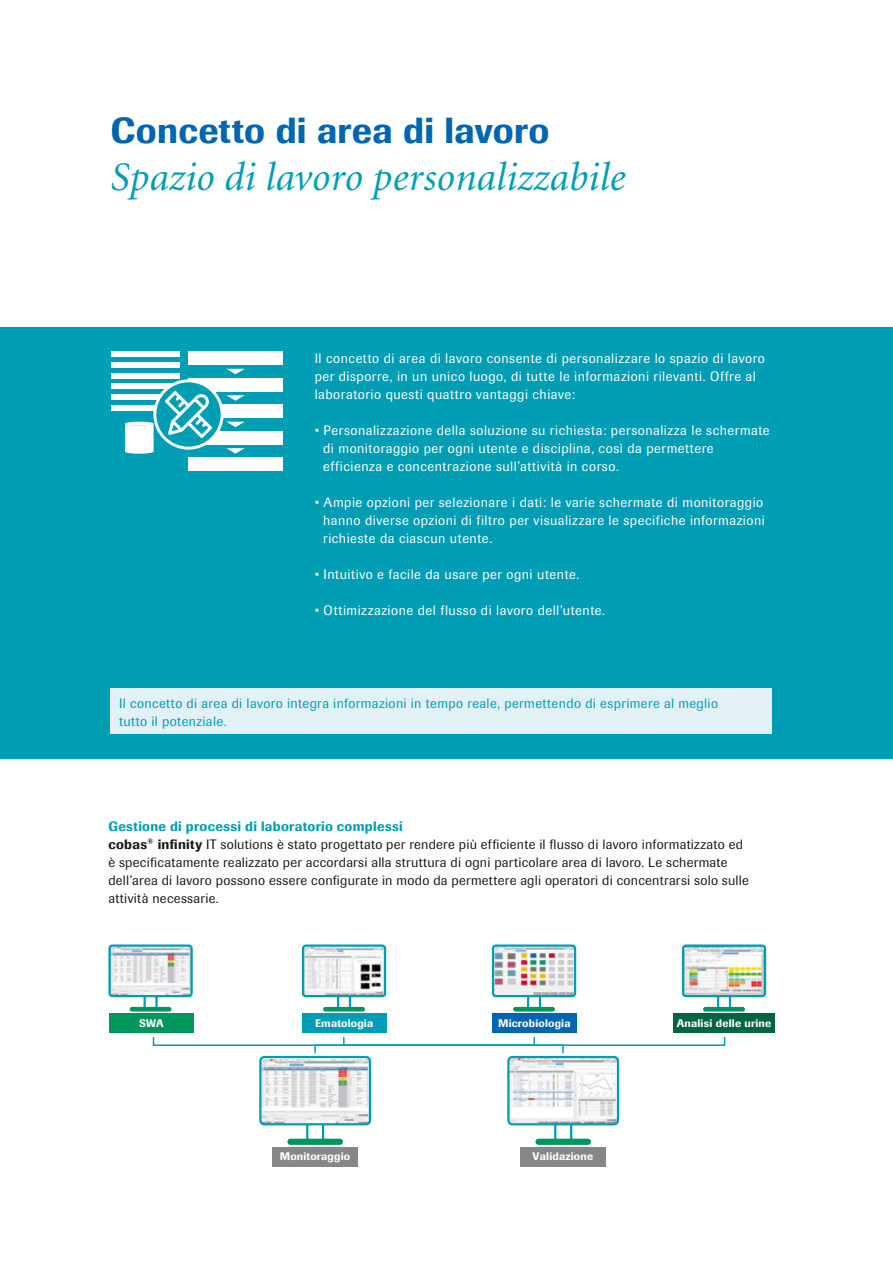
<style>
.page{position:relative;width:893px;height:1263px;background:#fff}
.page>*{position:absolute;margin:0;border:0;box-sizing:border-box;transform-origin:0 0}
.Layout_SubTitleStyle{font:italic 40.5px "Minion";letter-spacing:.005em;color:#009eb5}
.Layout_SubTitleStyle-2{font:500 36px "Imago";letter-spacing:.005em;color:#0066b2}
.Layout_BodyText_9pt{font:13.5px/18px "Imago";letter-spacing:.04em;color:#fff}
.Layout_BodyText_9pt-2{font:13.5px/18px "Imago";letter-spacing:.02em;color:#1a1a18}
._9_B-Lauftext{font:13.5px/18px "Imago";letter-spacing:.03em;color:#009eb5}
.Layout_BodyText_9pt-3{font:500 13.5px "Imago";letter-spacing:.025em;color:#009eb5}
.t1{font:500 10.8px "Imago";letter-spacing:.02em;color:#fff}
.s1{font-weight:500}
</style>
<div class="page">
<div style="left:0;top:327px;width:893px;height:432px;background:#009eb5"></div>
<div style="left:111px;top:351px;width:69px;height:6px;background:#fff"></div>
<div style="left:111px;top:384px;width:69px;height:5px;background:#fff"></div>
<div style="left:111px;top:394px;width:69px;height:6px;background:#fff"></div>
<svg style="left:125px;top:422px;width:29px;height:32px"></svg>
<div style="left:188px;top:351px;width:95px;height:14px;background:#fff"></div>
<div style="left:188px;top:378px;width:95px;height:14px;background:#fff"></div>
<div style="left:188px;top:404px;width:95px;height:14px;background:#fff"></div>
<div style="left:188px;top:431px;width:95px;height:14px;background:#fff"></div>
<div style="left:188px;top:457px;width:95px;height:14px;background:#fff"></div>
<svg style="left:227px;top:369px;width:18px;height:5px"></svg>
<svg style="left:226px;top:395px;width:19px;height:6px"></svg>
<svg style="left:227px;top:422px;width:17px;height:5px"></svg>
<svg style="left:226px;top:448px;width:19px;height:6px"></svg>
<div style="left:111px;top:405px;width:69px;height:6px;background:#fff"></div>
<div style="left:111px;top:362px;width:69px;height:5px;background:#fff"></div>
<div style="left:111px;top:373px;width:69px;height:5px;background:#fff"></div>
<svg style="left:155px;top:381px;width:67px;height:67px"></svg>
<div style="left:153px;top:379px;width:71px;height:71px;border:3px solid #fff;border-radius:50%"></div>
<svg style="left:165px;top:391px;width:47px;height:47px"></svg>
<div style="left:111px;top:689px;width:661px;height:45px;background:#e1f1f5"></div>
<div style="left:314px;top:1044px;width:250px;height:10px;border:2px solid #009eb5"></div>
<div style="left:109px;top:1014px;width:85px;height:19px;background:#00965e"></div>
<svg style="left:108px;top:944px;width:85px;height:67px"></svg>
<hr style="left:130px;top:1007px;width:42px;height:4px;background:#00965e;border-radius:2px">
<div style="left:273px;top:1147px;width:85px;height:19px;background:#868786"></div>
<svg style="left:259px;top:1055px;width:113px;height:85px"></svg>
<div style="left:287px;top:1139px;width:56px;height:6px;background:#00965e;border-radius:3px"></div>
<div style="left:521px;top:1147px;width:85px;height:19px;background:#868786"></div>
<svg style="left:507px;top:1055px;width:113px;height:85px"></svg>
<div style="left:535px;top:1139px;width:56px;height:6px;background:#00965e;border-radius:3px"></div>
<div style="left:302px;top:1014px;width:84px;height:19px;background:#009eb5"></div>
<svg style="left:301px;top:944px;width:86px;height:67px"></svg>
<hr style="left:323px;top:1007px;width:42px;height:4px;background:#00965e;border-radius:2px">
<div style="left:492px;top:1014px;width:84px;height:19px;background:#0066b2"></div>
<img style="left:491px;top:944px;width:86px;height:67px">
<hr style="left:513px;top:1007px;width:42px;height:4px;background:#00965e;border-radius:2px">
<div style="left:673px;top:1014px;width:101px;height:19px;background:#006544"></div>
<img style="left:681px;top:944px;width:86px;height:67px">
<hr style="left:703px;top:1007px;width:42px;height:4px;background:#00965e;border-radius:2px">
<p class="Layout_SubTitleStyle-2" style="left:111px;top:109px;width:440px">Concetto di area di lavoro</p>
<p class="Layout_SubTitleStyle" style="left:111px;top:157px;width:516px">Spazio di lavoro personalizzabile</p>
<p class="Layout_BodyText_9pt" style="left:315px;top:349px;width:452px">Il concetto di area di lavoro consente di personalizzare lo spazio di lavoro per disporre, in un unico luogo, di tutte le informazioni rilevanti. Offre al laboratorio questi quattro vantaggi chiave:</p>
<p class="Layout_BodyText_9pt" style="left:323px;top:421px;width:448px;text-indent:-9px">• Personalizzazione della soluzione su richiesta: personalizza le schermate di monitoraggio per ogni utente e disciplina, così da permettere efficienza e concentrazione sull’attività in corso.</p>
<p class="Layout_BodyText_9pt" style="left:323px;top:493px;width:443px;text-indent:-9px">• Ampie opzioni per selezionare i dati: le varie schermate di monitoraggio hanno diverse opzioni di filtro per visualizzare le specifiche informazioni richieste da ciascun utente.</p>
<p class="Layout_BodyText_9pt" style="left:315px;top:565px;width:266px">• Intuitivo e facile da usare per ogni utente.</p>
<p class="Layout_BodyText_9pt" style="left:315px;top:601px;width:292px">• Ottimizzazione del flusso di lavoro dell’utente.</p>
<p class="_9_B-Lauftext" style="left:119px;top:694px;width:600px">Il concetto di area di lavoro integra informazioni in tempo reale, permettendo di esprimere al meglio tutto il potenziale.</p>
<p class="Layout_BodyText_9pt-3" style="left:108px;top:818px;width:296px">Gestione di processi di laboratorio complessi</p>
<p class="Layout_BodyText_9pt-2" style="left:108px;top:835px;width:642px"><span class="s1">cobas</span><sup>®</sup> <span class="s1">inf nity</span> IT solutions è stato progettato per rendere più efficiente il flusso di lavoro informatizzato ed è specificatamente realizzato per accordarsi alla struttura di ogni particolare area di lavoro. Le schermate dell’area di lavoro possono essere configurate in modo da permettere agli operatori di concentrarsi solo sulle attività necessarie.</p>
<p class="t1" style="left:139px;top:1017px;width:26px">SWA</p>
<p class="t1" style="left:315px;top:1017px;width:60px">Ematologia</p>
<p class="t1" style="left:498px;top:1017px;width:74px">Microbiologia</p>
<p class="t1" style="left:677px;top:1017px;width:96px">Analisi delle urine</p>
<p class="t1" style="left:280px;top:1150px;width:72px">Monitoraggio</p>
<p class="t1" style="left:533px;top:1150px;width:62px">Validazione</p>
</div>
